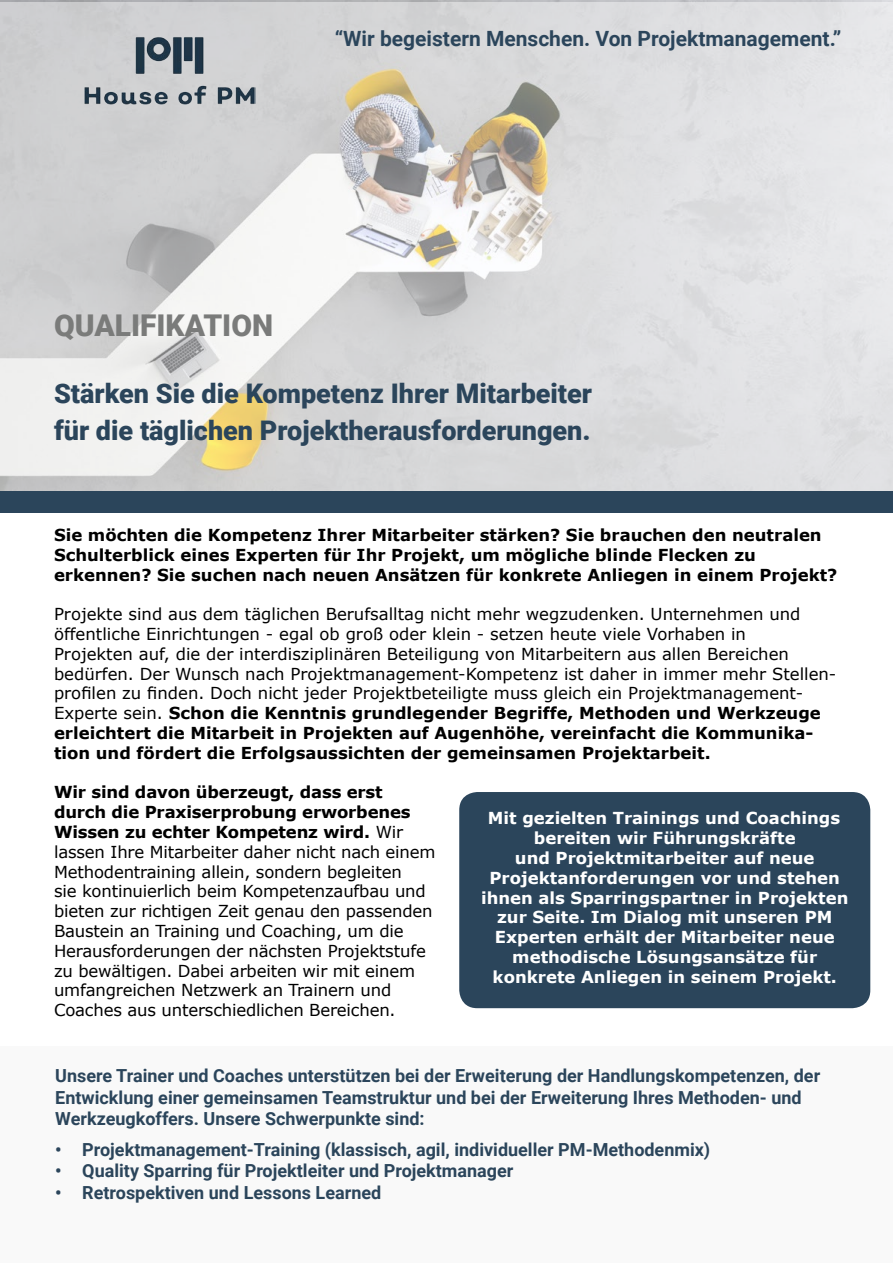
<style>
.page{position:relative;width:893px;height:1263px;background:#fff}
.page>*{position:absolute;margin:0;border:0;box-sizing:border-box;transform-origin:0 0}
.t1{font:900 30px "Roboto";color:#7a7b7a}
.t2{font:900 27px/36.6px "Roboto";color:#2b455b}
.t3{font:700 21px "Roboto";color:#2b455b}
.t4{font:700 18px/21.6px "Roboto";color:#2b455b}
.t5{font:16.5px/19.8px "Verdana";color:#000}
.t6{font:700 16.5px/19.8px "Verdana";color:#fff;text-align:center}
.t7{font:700 16.5px/19.8px "Verdana";color:#000}
.s1{font-weight:700}
</style>
<div class="page">
<svg style="left:0;top:3px;width:893px;height:488px;background:#dadad9"></svg>
<div style="left:459px;top:792px;width:411px;height:216px;background:#2b455b;border-radius:18px"></div>
<img style="left:84px;top:32px;width:172px;height:77px">
<div style="left:0;top:491px;width:893px;height:21px;background:#2b455b"></div>
<div style="left:0;top:1047px;width:893px;height:216px;background:#f9f9f9"></div>
<p class="t3" style="left:335px;top:23px;width:508px">“Wir begeistern Menschen. Von Projektmanagement.”</p>
<h1 class="t1" style="left:54px;top:304px;width:221px">QUALIFIKATION</h1>
<h2 class="t2" style="left:54px;top:374px;width:540px">Stärken Sie die Kompetenz Ihrer Mitarbeiter für die täglichen Projektherausforderungen.</h2>
<p class="t7" style="left:54px;top:525px;width:785px">Sie möchten die Kompetenz Ihrer Mitarbeiter stärken? Sie brauchen den neutralen<br>Schulterblick eines Experten für Ihr Projekt, um mögliche blinde Flecken zu erkennen? Sie suchen nach neuen Ansätzen für konkrete Anliegen in einem Projekt?</p>
<p class="t5" style="left:54px;top:604px;width:784px">Projekte sind aus dem täglichen Berufsalltag nicht mehr wegzudenken. Unternehmen und öffentliche Einrichtungen - egal ob groß oder klein - setzen heute viele Vorhaben in<br>Projekten auf, die der interdisziplinären Beteiligung von Mitarbeitern aus allen Bereichen bedürfen. Der Wunsch nach Projektmanagement-Kompetenz ist daher in immer mehr Stellen&shy;profilen zu finden. Doch nicht jeder Projektbeteiligte muss gleich ein Projektmanagement-Experte sein. <span class="s1">Schon die Kenntnis grundlegender Begriffe, Methoden und Werkzeuge erleichtert die Mitarbeit in Projekten auf Augenhöhe, vereinfacht die Kommunika&shy;tion und fördert die Erfolgsaussichten der gemeinsamen Projektarbeit.</span></p>
<p class="t5" style="left:54px;top:783px;width:383px"><span class="s1">Wir sind davon überzeugt, dass erst durch die Praxiserprobung erworbenes Wissen zu echter Kompetenz wird.</span> Wir lassen Ihre Mitarbeiter daher nicht nach einem Methodentraining allein, sondern begleiten<br>sie kontinuierlich beim Kompetenzaufbau und bieten zur richtigen Zeit genau den passenden Baustein an Training und Coaching, um die Herausforderungen der nächsten Projektstufe zu bewältigen. Dabei arbeiten wir mit einem umfangreichen Netzwerk an Trainern und Coaches aus unterschiedlichen Bereichen.</p>
<p class="t6" style="left:481px;top:809px;width:369px">Mit gezielten Trainings und Coachings bereiten wir Führungskräfte<br>und Projektmitarbeiter auf neue Projektanforderungen vor und stehen ihnen als Sparringspartner in Projekten zur Seite. Im Dialog mit unseren PM Experten erhält der Mitarbeiter neue methodische Lösungsansätze für konkrete Anliegen in seinem Projekt.</p>
<p class="t4" style="left:55px;top:1064px;width:766px">Unsere Trainer und Coaches unterstützen bei der Erweiterung der Handlungskompetenzen, der<br>Entwicklung einer gemeinsamen Teamstruktur und bei der Erweiterung Ihres Methoden- und<br>Werkzeugkoffers. Unsere Schwerpunkte sind:</p>
<p class="t4" style="left:55px;top:1138px;width:657px">• Projektmanagement-Training (klassisch, agil, individueller PM-Methodenmix)</p>
<p class="t4" style="left:55px;top:1159px;width:460px">• Quality Sparring für Projektleiter und Projektmanager</p>
<p class="t4" style="left:55px;top:1181px;width:328px">• Retrospektiven und Lessons Learned</p>
</div>
